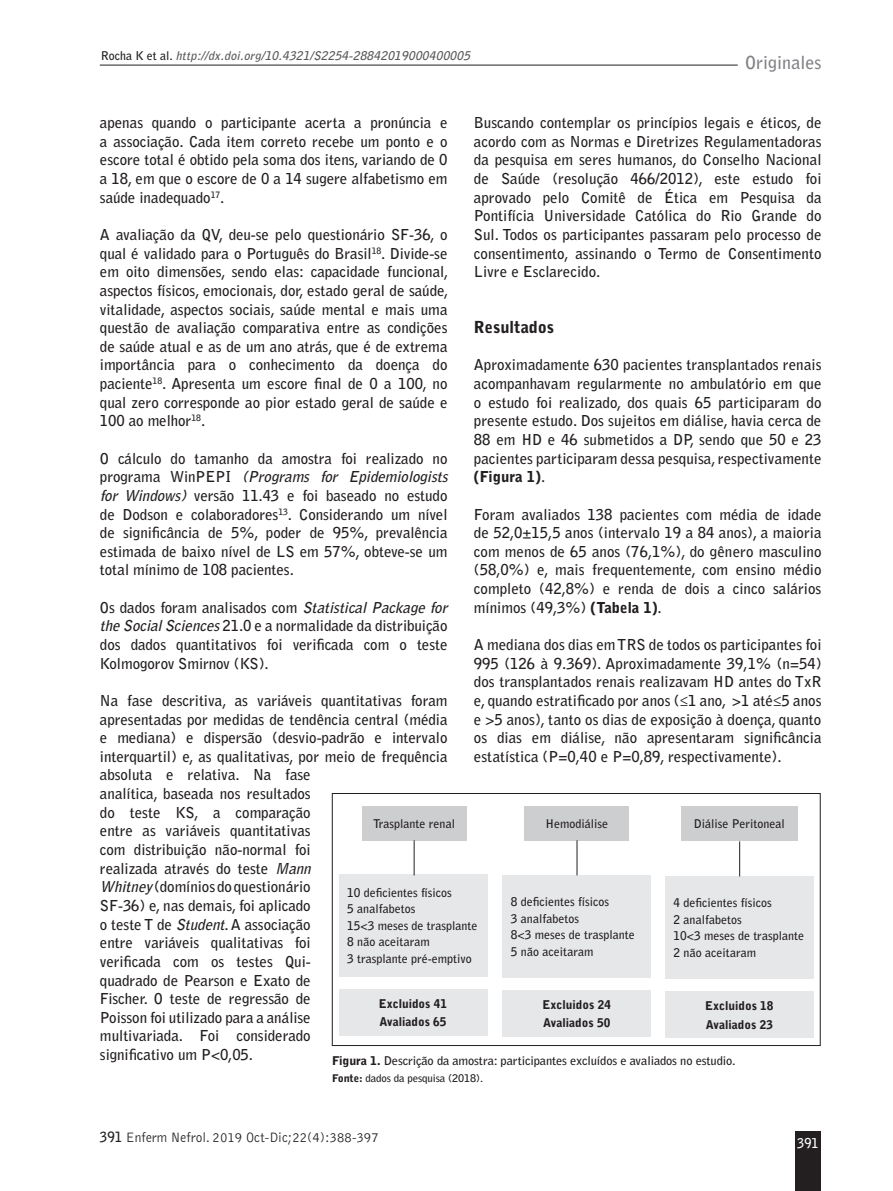
<style>
.page{position:relative;width:893px;height:1191px;background:#fff}
.page>*{position:absolute;margin:0;border:0;box-sizing:border-box;transform-origin:0 0}
.t1{font:700 18px "Bell Gothic Std";color:#808285}
.t2{font:900 16.5px "Bell Gothic Std";color:#231f20}
.t3{font:700 15px/18.6px "Bell Gothic Std";letter-spacing:-.005em;color:#231f20;text-align:justify}
.t4{font:300 14.1px "Bell Gothic Std";color:#231f20;scale:.95 1}
.t5{font:700 13.5px "Bell Gothic Std";color:#fff;scale:.95 1}
._00titul1{font:700 12px "Bell Gothic Std";color:#231f20}
._00titul1-2{font:700 12px "Bell Gothic Std";color:#231f20;scale:1.04 1}
.t6{font:900 12px "Bell Gothic Std";color:#231f20}
.t7{font:italic 700 12px "Bell Gothic Std";color:#57585a}
._00titul1-3{font:700 10.5px "Bell Gothic Std";letter-spacing:-.01em;color:#231f20;scale:1.04 1}
.s1{font-style:normal;color:#231f20}
.s2{font-style:italic}
.s3{font-weight:900}
.s4{font-weight:700}
</style>
<div class="page">
<hr style="left:100px;top:65px;width:638px;height:1px;background:#231f20">
<div style="left:795px;top:1131px;width:26px;height:60px;background:#231f20"></div>
<div style="left:362px;top:806px;width:104px;height:34px;background:#cdced0"></div>
<div style="left:339px;top:874px;width:148px;height:102px;background:#e6e7e9"></div>
<div style="left:339px;top:989px;width:148px;height:47px;background:#e6e7e9"></div>
<div style="left:525px;top:806px;width:104px;height:34px;background:#cdced0"></div>
<div style="left:502px;top:875px;width:149px;height:102px;background:#e6e7e9"></div>
<div style="left:502px;top:990px;width:149px;height:47px;background:#e6e7e9"></div>
<hr style="left:414px;top:840px;width:1px;height:35px;background:#231f20">
<hr style="left:577px;top:840px;width:1px;height:35px;background:#231f20">
<div style="left:681px;top:806px;width:117px;height:34px;background:#cdced0"></div>
<div style="left:665px;top:876px;width:149px;height:102px;background:#e6e7e9"></div>
<div style="left:665px;top:991px;width:149px;height:47px;background:#e6e7e9"></div>
<hr style="left:739px;top:841px;width:1px;height:35px;background:#231f20">
<div style="left:332px;top:793px;width:488px;height:252px;border:1px solid #231f20"></div>
<p class="t7" style="left:101px;top:49px;width:374px"><span class="s1">R o c h a K e t a l .</span> http://dx.doi.org/10.4321/S2254-28842019000400005</p>
<p class="t1" style="left:745px;top:52px;width:78px">Originales</p>
<p class="t3" style="left:100px;top:113px;width:349px">apenas quando o participante acerta a pronúncia e a associação. Cada item correto recebe um ponto e o escore total é obtido pela soma dos itens, variando de 0 a 18, em que o escore de 0 a 14 sugere alfabetismo em saúde inadequado<sup>17</sup>.</p>
<p class="t3" style="left:100px;top:225px;width:350px">A avaliação da QV, deu-se pelo questionário SF-36, o qual é validado para o Português do Brasil<sup>18</sup>. Divide-se em oito dimensões, sendo elas: capacidade funcional, aspectos físicos, emocionais, dor, estado geral de saúde, vitalidade, aspectos sociais, saúde mental e mais uma questão de avaliação comparativa entre as condições de saúde atual e as de um ano atrás, que é de extrema importância para o conhecimento da doença do paciente<sup>18</sup>. Apresenta um escore final de 0 a 100, no qual zero corresponde ao pior estado geral de saúde e 100 ao melhor<sup>18</sup>.</p>
<p class="t3" style="left:100px;top:449px;width:353px;text-align:left">O cálculo do tamanho da amostra foi realizado no p r o g r a m a W i n P E P I <span class="s2">(Programs for Epidemiologists for Windows)</span> versão 11.43 e foi baseado no estudo de Dodson e colaboradores<sup>13</sup>. Considerando um nível de significância de 5%, poder de 95%, prevalência estimada de baixo nível de LS em 57%, obteve-se um total mínimo de 108 pacientes.</p>
<p class="t3" style="left:100px;top:598px;width:353px;text-align:left">Os dados foram analisados com <span class="s2">Statistical Package for the SocialSciences</span>21.0 e a normalidade da distribuição dos dados quantitativos foi verificada com o teste Kolmogorov Smirnov (KS).</p>
<p class="t3" style="left:100px;top:691px;width:349px;text-align:left">Na fase descritiva, as variáveis quantitativas foram apresentadas por medidas de tendência central (média e mediana) e dispersão (desvio-padrão e intervalo interquartil) e, as qualitativas, por meio de frequência absoluta e relativa. Na fase<br>analítica, baseada nos resultados<br>do teste KS, a comparação<br>entre as variáveis quantitativas<br>com distribuição não-normal foi<br>realizada através do teste <span class="s2">Mann<br>Whitney</span>(domínios do questionário<br>SF-36) e, nas demais, foi aplicado<br>o teste T de <span class="s2">Student</span>. A associação<br>entre variáveis qualitativas foi<br>verificada com os testes Qui-<br>quadrado de Pearson e Exato de<br>Fischer. O teste de regressão de<br>Poisson foi utilizado para a análise<br>multivariada. Foi considerado<br>significativo um P&lt;0,05.</p>
<p class="t3" style="left:474px;top:113px;width:349px">Buscando contemplar os princípios legais e éticos, de acordo com as Normas e Diretrizes Regulamentadoras da pesquisa em seres humanos, do Conselho Nacional de Saúde (resolução 466/2012), este estudo foi aprovado pelo Comitê de Ética em Pesquisa da Pontifícia Universidade Católica do Rio Grande do Sul. Todos os participantes passaram pelo processo de consentimento, assinando o Termo de Consentimento Livre e Esclarecido.</p>
<p class="t2" style="left:474px;top:318px;width:82px">Resultados</p>
<p class="t3" style="left:474px;top:356px;width:349px">Aproximadamente 630 pacientes transplantados renais acompanhavam regularmente no ambulatório em que o estudo foi realizado, dos quais 65 participaram do presente estudo. Dos sujeitos em diálise, havia cerca de 88 em HD e 46 submetidos a DP, sendo que 50 e 23 pacientes participaram dessa pesquisa, respectivamente <span class="s3">(Figura 1)</span>.</p>
<p class="t3" style="left:474px;top:505px;width:349px">Foram avaliados 138 pacientes com média de idade de 52,0±15,5 anos (intervalo 19 a 84 anos), a maioria com menos de 65 anos (76,1%), do gênero masculino (58,0%) e, mais frequentemente, com ensino médio completo (42,8%) e renda de dois a cinco salários mínimos (49,3%) <span class="s3">(Tabela 1)</span>.</p>
<p class="t3" style="left:474px;top:635px;width:349px">A mediana dos dias em TRS de todos os participantes foi 995 (126 à 9.369). Aproximadamente 39,1% (n=54) dos transplantados renais realizavam HD antes do TxR e, quando estratificado por anos (≤1 ano, &gt;1 até≤5 anos e &gt;5 anos), tanto os dias de exposição à doença, quanto os dias em diálise, não apresentaram significância estatística (P=0,40 e P=0,89, respectivamente).</p>
<p class="_00titul1" style="left:545px;top:816px;width:64px">Hemodiálise</p>
<p class="_00titul1" style="left:373px;top:816px;width:83px">Trasplante renal</p>
<p class="_00titul1" style="left:694px;top:816px;width:93px">Diálise Peritoneal</p>
<p class="_00titul1" style="left:347px;top:885px;width:106px">10 deficientes físicos</p>
<p class="_00titul1" style="left:347px;top:901px;width:70px">5 analfabetos</p>
<p class="_00titul1" style="left:347px;top:918px;width:132px">15&lt;3 meses de trasplante</p>
<p class="_00titul1" style="left:347px;top:934px;width:84px">8 não aceitaram</p>
<p class="_00titul1" style="left:347px;top:951px;width:126px">3 trasplante pré-emptivo</p>
<p class="t6" style="left:379px;top:996px;width:70px">Excluidos 41</p>
<p class="t6" style="left:379px;top:1015px;width:69px">Avaliados 65</p>
<p class="_00titul1" style="left:511px;top:894px;width:100px">8 deficientes físicos</p>
<p class="_00titul1" style="left:511px;top:911px;width:70px">3 analfabetos</p>
<p class="_00titul1" style="left:511px;top:927px;width:125px">8&lt;3 meses de trasplante</p>
<p class="_00titul1" style="left:511px;top:944px;width:84px">5 não aceitaram</p>
<p class="_00titul1" style="left:673px;top:895px;width:100px">4 deficientes físicos</p>
<p class="_00titul1" style="left:673px;top:912px;width:70px">2 analfabetos</p>
<p class="_00titul1" style="left:673px;top:928px;width:132px">10&lt;3 meses de trasplante</p>
<p class="_00titul1" style="left:673px;top:945px;width:84px">2 não aceitaram</p>
<p class="t6" style="left:543px;top:997px;width:70px">Excluidos 24</p>
<p class="t6" style="left:543px;top:1016px;width:69px">Avaliados 50</p>
<p class="t6" style="left:705px;top:998px;width:70px">Excluidos 18</p>
<p class="t6" style="left:706px;top:1017px;width:69px">Avaliados 23</p>
<p class="_00titul1-2" style="left:332px;top:1053px;width:390px"><span class="s3">Figura 1.</span> Descrição da amostra: participantes excluídos e avaliados no estudio.</p>
<p class="_00titul1-3" style="left:332px;top:1071px;width:147px"><span class="s3">Fonte:</span> dados da pesquisa (2018).</p>
<p class="t4" style="left:100px;top:1130px;width:295px"><span class="s4">391</span> Enferm Nefrol. 2019 Oct-Dic;22(4):388-397</p>
<p class="t5" style="left:797px;top:1134px;width:24px">391</p>
</div>
